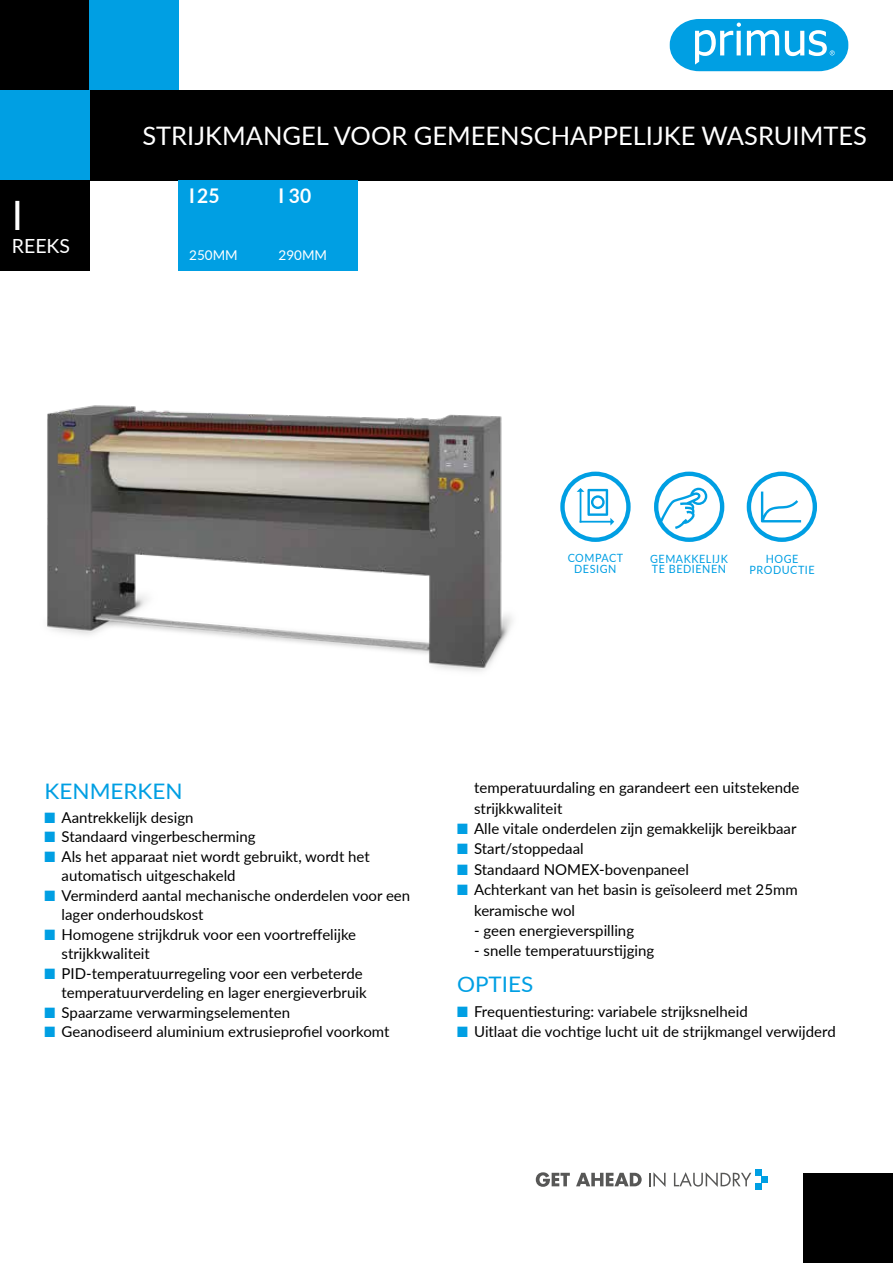
<style>
.page{position:relative;width:893px;height:1263px;background:#fff}
.page>*{position:absolute;margin:0;border:0;box-sizing:border-box;transform-origin:0 0}
.t1{font:40.5px "Lato";color:#fff}
.t2{font:25.5px "Lato";color:#fff}
.t3{font:21.3px "Lato";color:#009fe3;scale:1.05 1}
.t4{font:700 20.25px "Lato";color:#fff;scale:.95 1}
.t5{font:19.5px "Lato";color:#fff}
.t6{font:15px/19.5px "Lato";color:#000}
.t7{font:13.5px "Lato";color:#fff}
.t8{font:11.4px/10.8px "Lato";letter-spacing:.05em;color:#009fe3;text-align:center;scale:.95 1}
.s1{color:#009fe3}
</style>
<div class="page">
<div style="left:0;top:0;width:101px;height:102px;background:#000"></div>
<div style="left:0;top:90px;width:893px;height:90px;background:#000"></div>
<div style="left:0;top:90px;width:89px;height:90px;background:#009fe3"></div>
<div style="left:89px;top:0;width:90px;height:90px;background:#009fe3"></div>
<svg style="left:670px;top:19px;width:178px;height:52px"></svg>
<svg style="left:536px;top:1172px;width:34px;height:15px"></svg>
<svg style="left:576px;top:1173px;width:66px;height:13px"></svg>
<svg style="left:649px;top:1172px;width:16px;height:15px"></svg>
<svg style="left:674px;top:1172px;width:77px;height:15px"></svg>
<div style="left:761px;top:1176px;width:7px;height:7px;background:#009fe3"></div>
<div style="left:755px;top:1183px;width:6px;height:7px;background:#009fe3"></div>
<div style="left:755px;top:1169px;width:6px;height:7px;background:#009fe3"></div>
<div style="left:804px;top:1173px;width:89px;height:90px;background:#000"></div>
<div style="left:179px;top:180px;width:89px;height:90px;background:#009fe3"></div>
<div style="left:268px;top:180px;width:89px;height:90px;background:#009fe3"></div>
<img style="left:47px;top:405px;width:466px;height:267px">
<svg style="left:654px;top:472px;width:70px;height:70px"></svg>
<svg style="left:560px;top:472px;width:71px;height:70px"></svg>
<svg style="left:747px;top:472px;width:70px;height:70px"></svg>
<div style="left:0;top:180px;width:89px;height:90px;background:#000"></div>
<h1 class="t1" style="left:12px;top:186px;width:13px">I</h1>
<h3 class="t5" style="left:12px;top:232px;width:60px">REEKS</h3>
<h2 class="t2" style="left:142px;top:118px;width:726px">STRIJKMANGEL VOOR GEMEENSCHAPPELIJKE WASRUIMTES</h2>
<h3 class="t4" style="left:189px;top:181px;width:34px">I 25</h3>
<p class="t7" style="left:189px;top:245px;width:50px">250MM</p>
<h3 class="t4" style="left:279px;top:181px;width:36px">I 30</h3>
<p class="t7" style="left:279px;top:245px;width:50px">290MM</p>
<p class="t8" style="left:568px;top:552px;width:60px">COMPACT<br>DESIGN</p>
<p class="t8" style="left:750px;top:553px;width:70px">HOGE<br>PRODUCTIE</p>
<p class="t8" style="left:650px;top:553px;width:83px;text-align:left">GEMAKKELIJK<br>TE BEDIENEN</p>
<h3 class="t3" style="left:45px;top:776px;width:133px">KENMERKEN</h3>
<p class="t6" style="left:45px;top:807px;width:150px"><span class="s1">■</span> Aantrekkelijk design</p>
<p class="t6" style="left:45px;top:826px;width:212px"><span class="s1">■</span> Standaard vingerbescherming</p>
<p class="t6" style="left:62px;top:846px;width:310px;text-indent:-17px"><span class="s1">■</span> Als het apparaat niet wordt gebruikt, wordt het automatisch uitgeschakeld</p>
<p class="t6" style="left:62px;top:885px;width:350px;text-indent:-17px"><span class="s1">■</span> Verminderd aantal mechanische onderdelen voor een lager onderhoudskost</p>
<p class="t6" style="left:62px;top:924px;width:296px;text-indent:-17px"><span class="s1">■</span> Homogene strijkdruk voor een voortreffelijke strijkkwaliteit</p>
<p class="t6" style="left:45px;top:963px;width:323px;text-align:right"><span class="s1">■</span> PID-temperatuurregeling voor een verbeterde temperatuurverdeling en lager energieverbruik</p>
<p class="t6" style="left:45px;top:1002px;width:247px"><span class="s1">■</span> Spaarzame verwarmingselementen</p>
<p class="t6" style="left:45px;top:1021px;width:346px"><span class="s1">■</span> Geanodiseerd aluminium extrusieprofiel voorkomt</p>
<p class="t6" style="left:474px;top:777px;width:327px;line-height:20.4px">temperatuurdaling en garandeert een uitstekende strijkkwaliteit</p>
<p class="t6" style="left:457px;top:818px;width:341px"><span class="s1">■</span> Alle vitale onderdelen zijn gemakkelijk bereikbaar</p>
<p class="t6" style="left:457px;top:838px;width:128px"><span class="s1">■</span> Start/stoppedaal</p>
<p class="t6" style="left:457px;top:859px;width:233px"><span class="s1">■</span> Standaard NOMEX-bovenpaneel</p>
<p class="t6" style="left:474px;top:879px;width:325px;line-height:20.4px;text-indent:-17px"><span class="s1">■</span> Achterkant van het basin is geïsoleerd met 25mm keramische wol</p>
<p class="t6" style="left:474px;top:920px;width:162px">- geen energieverspilling</p>
<p class="t6" style="left:474px;top:940px;width:182px">- snelle temperatuurstijging</p>
<h3 class="t3" style="left:457px;top:969px;width:74px">OPTIES</h3>
<p class="t6" style="left:457px;top:1001px;width:292px"><span class="s1">■</span> Frequentiesturing: variabele strijksnelheid</p>
<p class="t6" style="left:457px;top:1021px;width:380px"><span class="s1">■</span> Uitlaat die vochtige lucht uit de strijkmangel verwijderd</p>
</div>
